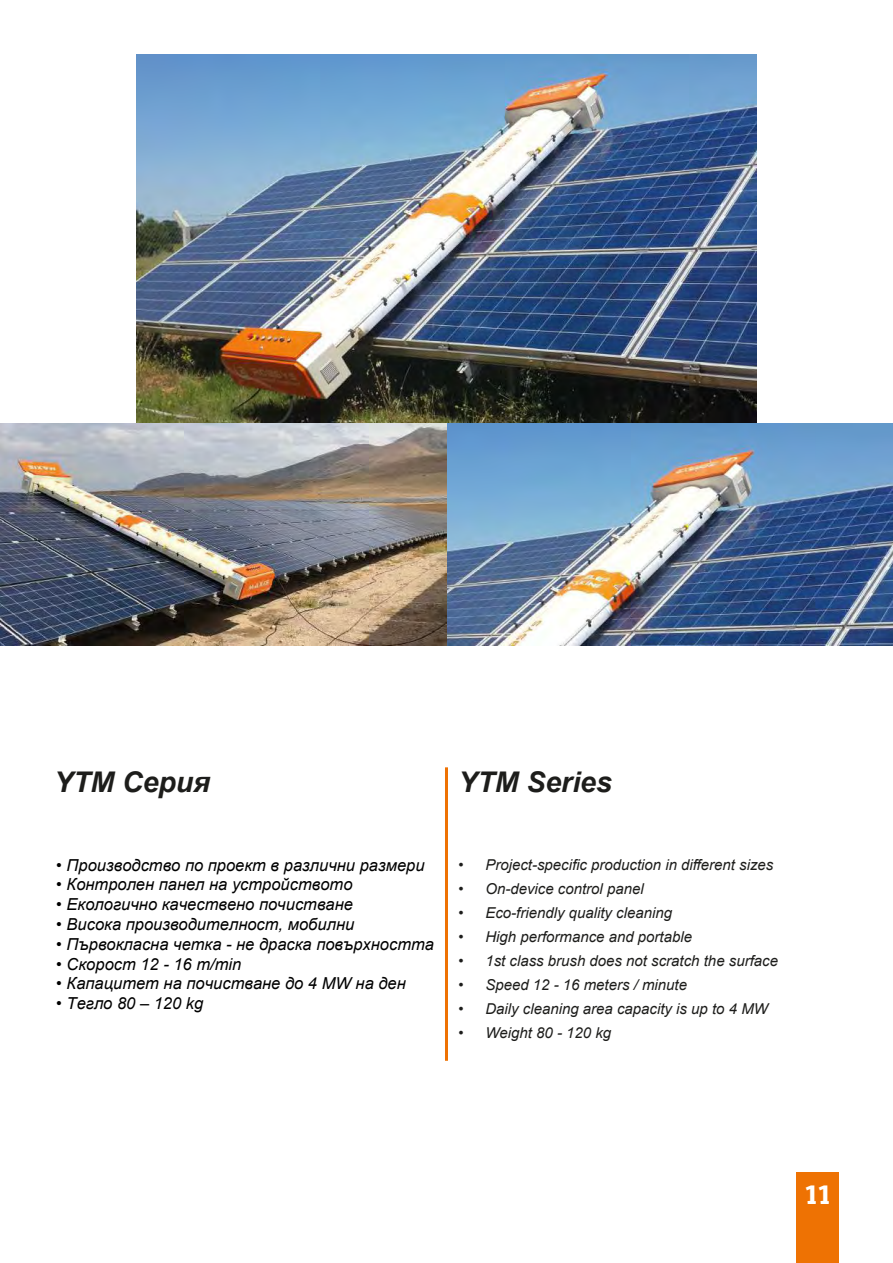
<style>
.page{position:relative;width:893px;height:1263px;background:#fff}
.page>*{position:absolute;margin:0;border:0;box-sizing:border-box;transform-origin:0 0}
.t1{font:italic 700 28.5px "Arial";color:#1d1d1b}
.t2{font:700 28.5px "Bandera Pro";color:#fff}
.t3{font:italic 16.5px "Arial";color:#000}
.t4{font:italic 15px "Arial";color:#1d1d1b}
</style>
<div class="page">
<img style="left:136px;top:54px;width:621px;height:370px">
<div style="left:796px;top:1172px;width:43px;height:91px;background:#ee7203"></div>
<hr style="left:445px;top:767px;width:3px;height:294px;background:#ee7203">
<img style="left:0;top:424px;width:893px;height:221px">
<h1 class="t1" style="left:54px;top:763px;width:158px">YTM Серия</h1>
<h1 class="t1" style="left:458px;top:763px;width:155px">YTM Series</h1>
<p class="t3" style="left:56px;top:854px;width:370px">• Производство по проект в различни размери</p>
<p class="t3" style="left:56px;top:874px;width:298px">• Контролен панел на устройството</p>
<p class="t3" style="left:56px;top:894px;width:298px">• Екологично качествено почистване</p>
<p class="t3" style="left:56px;top:913px;width:300px">• Висока производителност, мобилни</p>
<p class="t3" style="left:56px;top:933px;width:379px">• Първокласна четка - не драска повърхността</p>
<p class="t3" style="left:56px;top:953px;width:187px">• Скорост 12 - 16 m/min</p>
<p class="t3" style="left:56px;top:973px;width:351px">• Капацитет на почистване до 4 MW на ден</p>
<p class="t3" style="left:56px;top:993px;width:149px">• Тегло 80 – 120 kg</p>
<p class="t4" style="left:458px;top:855px;width:317px">• Project-specific production in different sizes</p>
<p class="t4" style="left:458px;top:879px;width:187px">• On-device control panel</p>
<p class="t4" style="left:458px;top:903px;width:215px">• Eco-friendly quality cleaning</p>
<p class="t4" style="left:458px;top:927px;width:235px">• High performance and portable</p>
<p class="t4" style="left:458px;top:951px;width:321px">• 1st class brush does not scratch the surface</p>
<p class="t4" style="left:458px;top:975px;width:230px">• Speed 12 - 16 meters / minute</p>
<p class="t4" style="left:458px;top:999px;width:311px">• Daily cleaning area capacity is up to 4 MW</p>
<p class="t4" style="left:458px;top:1023px;width:154px">• Weight 80 - 120 kg</p>
<h1 class="t2" style="left:805px;top:1176px;width:27px">11</h1>
</div>
